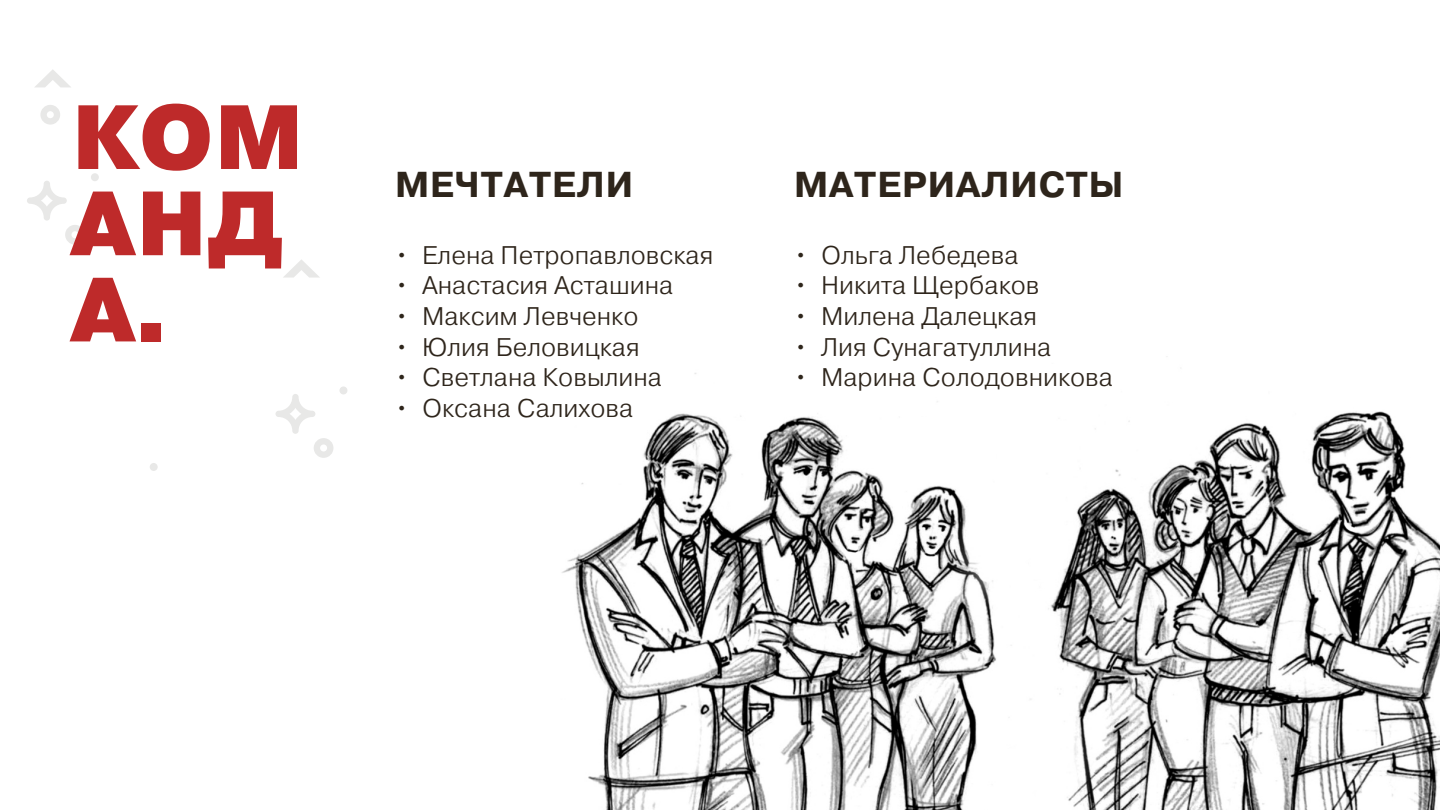
<style>
.page{position:relative;width:1440px;height:810px;background:#fff}
.page>*{position:absolute;margin:0;border:0;box-sizing:border-box;transform-origin:0 0}
.t1{font:900 90.97px/86.2px "Pragmatica";color:#be2a2a}
.t2{font:700 36px "Pragmatica";letter-spacing:.025em;color:#2e251b}
.t3{font:300 25.5px "Pragmatica";color:#2e251b}
</style>
<div class="page">
<img style="left:562px;top:373px;width:878px;height:437px">
<svg style="left:276px;top:394px;width:57px;height:64px"></svg>
<div style="left:150px;top:463px;width:8px;height:8px;background:#e8e8e7;border-radius:50%"></div>
<div style="left:339px;top:386px;width:8px;height:8px;background:#e8e8e7;border-radius:50%"></div>
<svg style="left:27px;top:181px;width:58px;height:64px"></svg>
<div style="left:91px;top:173px;width:8px;height:8px;background:#e8e8e7;border-radius:50%"></div>
<svg style="left:40px;top:105px;width:20px;height:20px"></svg>
<svg style="left:283px;top:260px;width:37px;height:18px"></svg>
<svg style="left:35px;top:69px;width:36px;height:19px"></svg>
<h1 class="t1" style="left:71px;top:97px;width:236px">КОМ<br>АНД<br>А.</h1>
<h2 class="t2" style="left:395px;top:161px;width:240px">МЕЧТАТЕЛИ</h2>
<p class="t3" style="left:395px;top:239px;width:320px">• Елена Петропавловская</p>
<p class="t3" style="left:395px;top:269px;width:280px">• Анастасия Асташина</p>
<p class="t3" style="left:395px;top:300px;width:245px">• Максим Левченко</p>
<p class="t3" style="left:395px;top:331px;width:246px">• Юлия Беловицкая</p>
<p class="t3" style="left:395px;top:361px;width:268px">• Светлана Ковылина</p>
<p class="t3" style="left:395px;top:392px;width:240px">• Оксана Салихова</p>
<h2 class="t2" style="left:794px;top:161px;width:331px">МАТЕРИАЛИСТЫ</h2>
<p class="t3" style="left:794px;top:239px;width:226px">• Ольга Лебедева</p>
<p class="t3" style="left:794px;top:269px;width:247px">• Никита Щербаков</p>
<p class="t3" style="left:794px;top:300px;width:245px">• Милена Далецкая</p>
<p class="t3" style="left:794px;top:331px;width:259px">• Лия Сунагатуллина</p>
<p class="t3" style="left:794px;top:361px;width:321px">• Марина Солодовникова</p>
</div>
